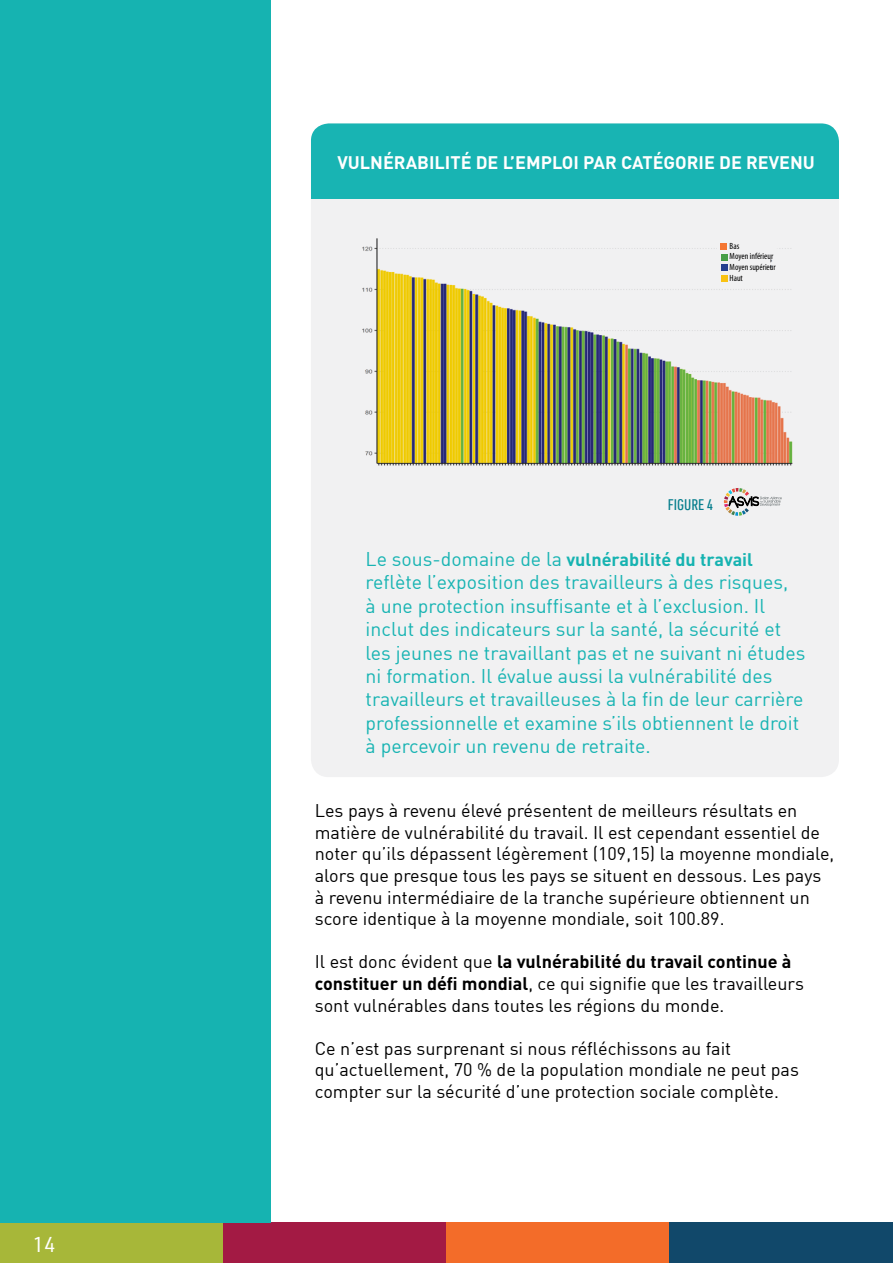
<style>
.page{position:relative;width:893px;height:1263px;background:#fff}
.page>*{position:absolute;margin:0;border:0;box-sizing:border-box;transform-origin:0 0}
.t1{font:21px "URWDINW05";color:#fff}
.t2{font:19.5px/23.4px "DIN";color:#18b4b3}
.t3{font:18px/21.6px "DIN";color:#000}
.t4{font:700 18px "DIN";color:#fff}
.t5{font:700 18px "DIN";color:#16b3b1}
.t6{font:500 15px "URWDIN Cond W05";color:#087f8e}
.INDICE_MIO{font:condensed 9px "Myriad Pro";color:#000}
.s1{font-weight:400;font-size:19.5px;color:#18b4b3}
.s2{font-weight:700}
</style>
<div class="page">
<div style="left:0;top:1222px;width:223px;height:41px;background:#a7b739"></div>
<div style="left:223px;top:1222px;width:223px;height:41px;background:#a31a44"></div>
<div style="left:446px;top:1222px;width:224px;height:41px;background:#f36c29"></div>
<div style="left:670px;top:1222px;width:223px;height:41px;background:#11486a"></div>
<div style="left:0;top:0;width:271px;height:1222px;background:#16b3b1"></div>
<div style="left:311px;top:123px;width:528px;height:654px;background:#f1f1f2;border-radius:18px"></div>
<div style="left:311px;top:123px;width:528px;height:76px;background:#18b4b3"></div>
<svg style="left:724px;top:488px;width:58px;height:28px"></svg>
<img style="left:362px;top:238px;width:431px;height:228px">
<div style="left:717px;top:239px;width:53px;height:45px;background:#f1f1f2"></div>
<svg style="left:721px;top:243px;width:6px;height:6px"></svg>
<div style="left:721px;top:254px;width:6px;height:7px;background:#479e46"></div>
<svg style="left:721px;top:265px;width:6px;height:16px"></svg>
<p class="t1" style="left:33px;top:1231px;width:24px">14</p>
<p class="t4" style="left:337px;top:151px;width:479px">VULNÉRABILITÉ DE L’EMPLOI PAR CATÉGORIE DE REVENU</p>
<p class="INDICE_MIO" style="left:730px;top:240px;width:11px">Bas</p>
<p class="INDICE_MIO" style="left:730px;top:251px;width:45px">Moyen inférieur</p>
<p class="INDICE_MIO" style="left:730px;top:262px;width:48px">Moyen supérieur</p>
<p class="INDICE_MIO" style="left:730px;top:273px;width:15px">Haut</p>
<p class="t6" style="left:668px;top:495px;width:47px">FIGURE 4</p>
<p class="t5" style="left:366px;top:548px;width:389px"><span class="s1">Le sous-domaine de la</span> vulnérabilité du travail</p>
<p class="t2" style="left:366px;top:570px;width:441px">reflète l’exposition des travailleurs à des risques,<br>à une protection insuffisante et à l’exclusion. Il inclut des indicateurs sur la santé, la sécurité et les jeunes ne travaillant pas et ne suivant ni études ni formation. Il évalue aussi la vulnérabilité des travailleurs et travailleuses à la fin de leur carrière professionnelle et examine s’ils obtiennent le droit à percevoir un revenu de retraite.</p>
<p class="t3" style="left:315px;top:799px;width:521px">Les pays à revenu élevé présentent de meilleurs résultats en matière de vulnérabilité du travail. Il est cependant essentiel de noter qu’ils dépassent légèrement (109,15) la moyenne mondiale, alors que presque tous les pays se situent en dessous. Les pays à revenu intermédiaire de la tranche supérieure obtiennent un score identique à la moyenne mondiale, soit 100.89.</p>
<p class="t3" style="left:315px;top:951px;width:491px">Il est donc évident que <span class="s2">la vulnérabilité du travail continue à constituer un défi mondial</span>, ce qui signifie que les travailleurs sont vulnérables dans toutes les régions du monde.</p>
<p class="t3" style="left:315px;top:1037px;width:486px">Ce n’est pas surprenant si nous réfléchissons au fait qu’actuellement, 70 % de la population mondiale ne peut pas compter sur la sécurité d’une protection sociale complète.</p>
</div>
